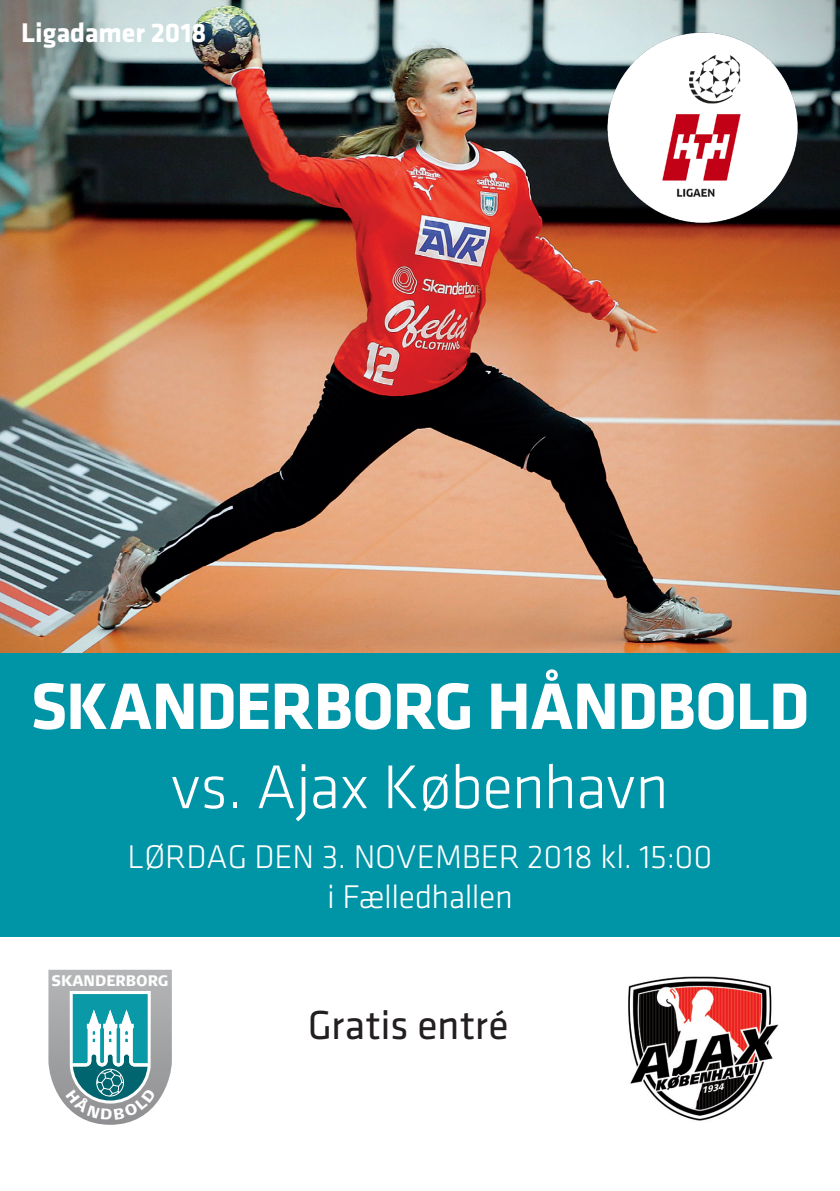
<style>
.page{position:relative;width:840px;height:1191px;background:#fff}
.page>*{position:absolute;margin:0;border:0;box-sizing:border-box;transform-origin:0 0}
.Mellemrubrik{font:700 68px "Klavika";letter-spacing:-.02em;color:#fff}
.Mellemrubrik-2{font:300 64px "Klavika";letter-spacing:-.005em;color:#fff}
.Mellemrubrik-3{font:42px "Klavika";letter-spacing:-.005em;color:#231f20}
.Mellemrubrik-4{font:300 34px "Klavika";letter-spacing:-.005em;color:#fff}
.Mellemrubrik-5{font:700 28px "Klavika";letter-spacing:-.005em;color:#fff}
.t1{font:900 15.2px "Signa Caps";color:#fff;scale:.91 1}
</style>
<div class="page">
<div style="left:0;top:652px;width:839px;height:284px;background:#0094a7"></div>
<img style="left:0;top:0;width:839px;height:652px">
<img style="left:628px;top:976px;width:151px;height:145px">
<img style="left:606px;top:32px;width:192px;height:192px">
<svg style="left:48px;top:969px;width:124px;height:156px"></svg>
<p class="Mellemrubrik-5" style="left:21px;top:13px;width:186px">Ligadamer 2018</p>
<p class="Mellemrubrik" style="left:30px;top:657px;width:780px">SKANDERBORG HÅNDBOLD</p>
<p class="Mellemrubrik-2" style="left:171px;top:748px;width:499px">vs. Ajax København</p>
<p class="Mellemrubrik-4" style="left:127px;top:835px;width:586px">LØRDAG DEN 3. NOVEMBER 2018 kl. 15:00</p>
<p class="Mellemrubrik-4" style="left:327px;top:875px;width:187px">i Fælledhallen</p>
<p class="t1" style="left:52px;top:971px;width:130px">SKANDERBORG</p>
<p class="Mellemrubrik-3" style="left:307px;top:997px;width:202px">Gratis entré</p>
</div>
